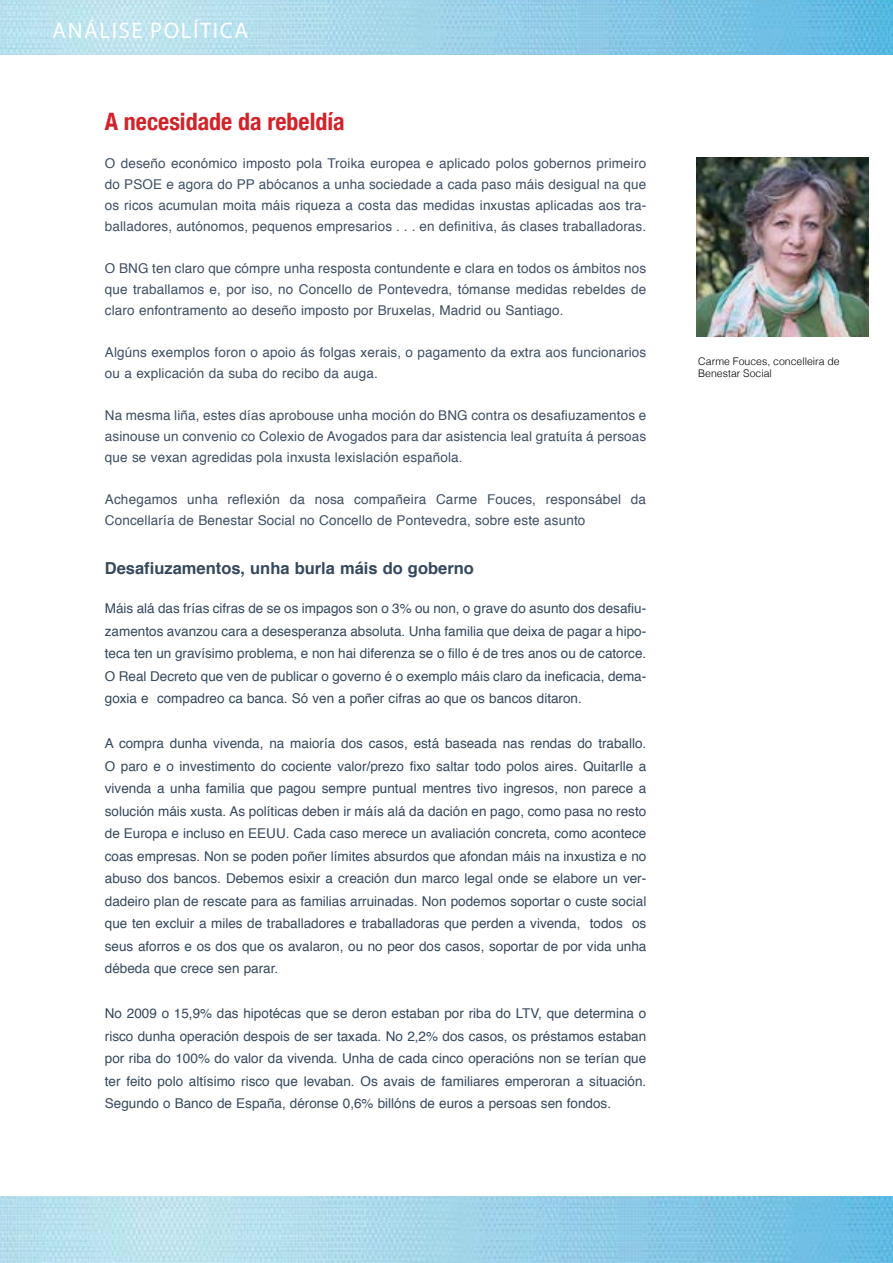
<style>
.page{position:relative;width:893px;height:1263px;background:#fff}
.page>*{position:absolute;margin:0;border:0;box-sizing:border-box;transform-origin:0 0}
.t1{font:700 condensed 24px "Helvetica Neue";color:#d2232a}
.t2{font:22.5px "Myriad Pro";letter-spacing:.07em;color:#fff}
.t3{font:700 16.5px "Helvetica";color:#35485d}
.t4{font:13.5px/22.5px "Helvetica";color:#35485d;text-align:justify}
.t5{font:13.5px/21px "Helvetica";letter-spacing:.01em;color:#3f4f63;text-align:justify}
.t6{font:300 10.5px/12.6px "Helvetica";color:#000}
</style>
<div class="page">
<img style="left:0;top:1px;width:893px;height:54px">
<img style="left:0;top:1197px;width:893px;height:66px">
<img style="left:696px;top:158px;width:172px;height:179px">
<h2 class="t2" style="left:52px;top:17px;width:197px">ANÁLISE POLÍTICA</h2>
<h1 class="t1" style="left:105px;top:107px;width:241px">A necesidade da rebeldía</h1>
<p class="t5" style="left:105px;top:153px;width:543px">O deseño económico imposto pola Troika europea e aplicado polos gobernos primeiro do PSOE e agora do PP abócanos a unha sociedade a cada paso máis desigual na que os ricos acumulan moita máis riqueza a costa das medidas inxustas aplicadas aos tra&shy;balladores, autónomos, pequenos empresarios . . . en definitiva, ás clases traballadoras.</p>
<p class="t5" style="left:105px;top:258px;width:543px">O BNG ten claro que cómpre unha resposta contundente e clara en todos os ámbitos nos que traballamos e, por iso, no Concello de Pontevedra, tómanse medidas rebeldes de claro enfontramento ao deseño imposto por Bruxelas, Madrid ou Santiago.</p>
<p class="t5" style="left:105px;top:342px;width:543px">Algúns exemplos foron o apoio ás folgas xerais, o pagamento da extra aos funcionarios ou a explicación da suba do recibo da auga.</p>
<p class="t5" style="left:105px;top:405px;width:543px">Na mesma liña, estes días aprobouse unha moción do BNG contra os desafiuzamentos e asinouse un convenio co Colexio de Avogados para dar asistencia leal gratuíta á persoas que se vexan agredidas pola inxusta lexislación española.</p>
<p class="t5" style="left:105px;top:489px;width:543px">Achegamos unha reflexión da nosa compañeira Carme Fouces, responsábel da<br>Concellaría de Benestar Social no Concello de Pontevedra, sobre este asunto</p>
<p class="t3" style="left:105px;top:555px;width:371px">Desafiuzamentos, unha burla máis do goberno</p>
<p class="t4" style="left:105px;top:598px;width:543px">Máis alá das frías cifras de se os impagos son o 3% ou non, o grave do asunto dos desafiu&shy;zamentos avanzou cara a desesperanza absoluta. Unha familia que deixa de pagar a hipo&shy;teca ten un gravísimo problema, e non hai diferenza se o fillo é de tres anos ou de catorce.<br>O Real Decreto que ven de publicar o governo é o exemplo máis claro da ineficacia, dema&shy;goxia e compadreo ca banca. Só ven a poñer cifras ao que os bancos ditaron.</p>
<p class="t4" style="left:105px;top:733px;width:543px">A compra dunha vivenda, na maioría dos casos, está baseada nas rendas do traballo.<br>O paro e o investimento do cociente valor/prezo fixo saltar todo polos aires. Quitarlle a vivenda a unha familia que pagou sempre puntual mentres tivo ingresos, non parece a solución máis xusta. As políticas deben ir máís alá da dación en pago, como pasa no resto de Europa e incluso en EEUU. Cada caso merece un avaliación concreta, como acontece coas empresas. Non se poden poñer límites absurdos que afondan máis na inxustiza e no abuso dos bancos. Debemos esixir a creación dun marco legal onde se elabore un ver&shy;dadeiro plan de rescate para as familias arruinadas. Non podemos soportar o custe social que ten excluir a miles de traballadores e traballadoras que perden a vivenda, todos os seus aforros e os dos que os avalaron, ou no peor dos casos, soportar de por vida unha débeda que crece sen parar.</p>
<p class="t4" style="left:105px;top:1003px;width:543px">No 2009 o 15,9% das hipotécas que se deron estaban por riba do LTV, que determina o risco dunha operación despois de ser taxada. No 2,2% dos casos, os préstamos estaban por riba do 100% do valor da vivenda. Unha de cada cinco operacións non se terían que ter feito polo altísimo risco que levaban. Os avais de familiares emperoran a situación.<br>Segundo o Banco de España, déronse 0,6% billóns de euros a persoas sen fondos.</p>
<p class="t6" style="left:698px;top:355px;width:143px">Carme Fouces, concelleira de<br>Benestar Social</p>
</div>
